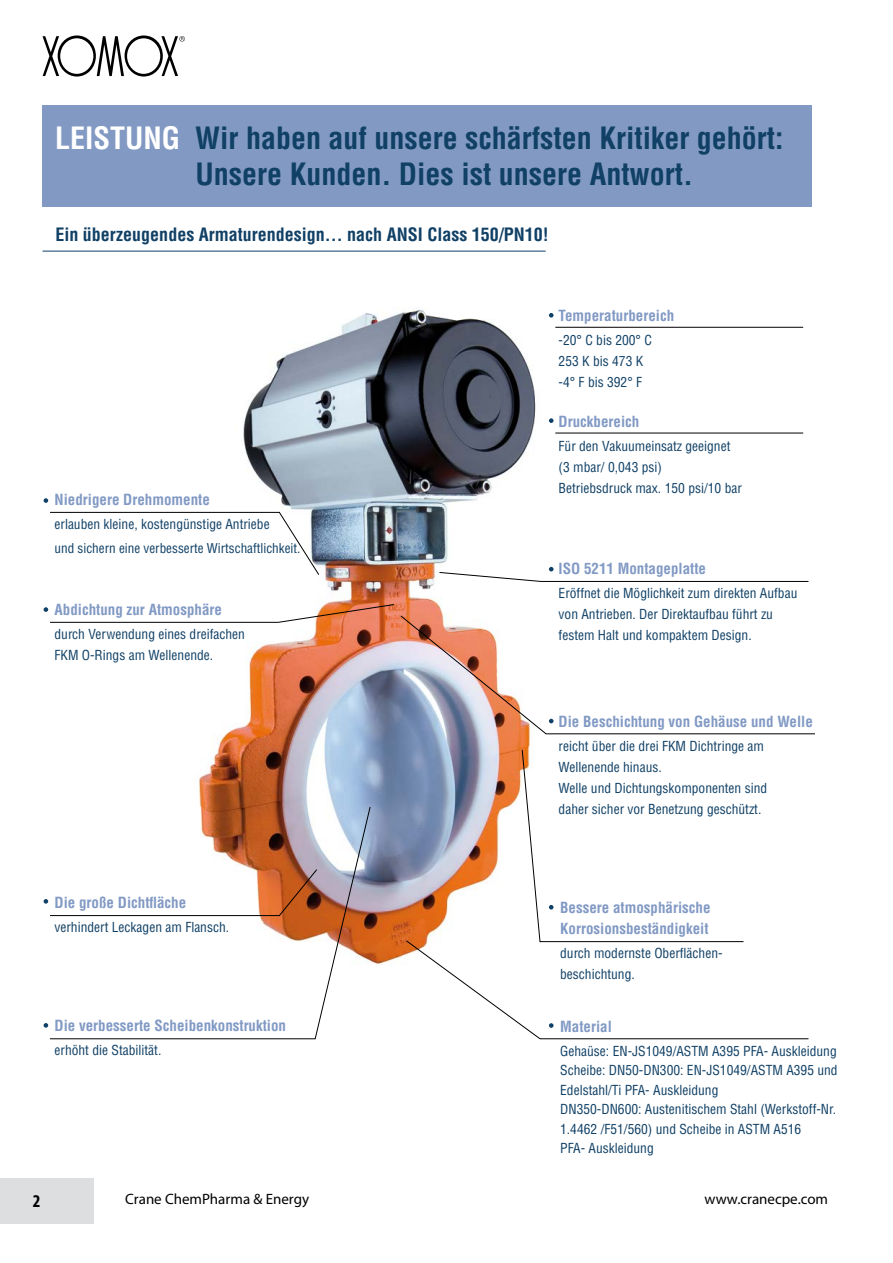
<style>
.page{position:relative;width:893px;height:1263px;background:#fff}
.page>*{position:absolute;margin:0;border:0;box-sizing:border-box;transform-origin:0 0}
.t1{font:700 condensed 30px/36px "Helvetica";color:#104065}
.t2{font:700 condensed 18px "Helvetica";color:#104065}
.t3{font:700 condensed 18px "Myriad Pro";color:#000}
.t4{font:700 condensed 15px/21px "Helvetica";color:#8199c4}
.t5{font:15px "Myriad Pro";color:#000}
.t6{font:condensed 13.5px/21px "Helvetica";color:#104065}
.t7{font:condensed 13.2px "Helvetica";color:#104065}
.s1{color:#fff}
</style>
<div class="page">
<svg style="left:43px;top:35px;width:142px;height:42px"></svg>
<div style="left:0;top:1178px;width:94px;height:45px;background:#dddedf"></div>
<div style="left:43px;top:105px;width:769px;height:102px;background:#829ac3"></div>
<img style="left:341px;top:309px;width:317px;height:18px">
<svg style="left:50px;top:327px;width:765px;height:712px"></svg>
<hr style="left:555px;top:433px;width:248px;height:1px;background:#000">
<svg style="left:44px;top:498px;width:4px;height:5px"></svg>
<svg style="left:44px;top:607px;width:4px;height:5px"></svg>
<svg style="left:44px;top:899px;width:4px;height:5px"></svg>
<svg style="left:44px;top:1023px;width:4px;height:5px"></svg>
<svg style="left:549px;top:905px;width:5px;height:4px"></svg>
<svg style="left:406px;top:940px;width:403px;height:99px"></svg>
<svg style="left:549px;top:719px;width:5px;height:4px"></svg>
<svg style="left:549px;top:567px;width:5px;height:4px"></svg>
<svg style="left:549px;top:418px;width:5px;height:5px"></svg>
<svg style="left:549px;top:313px;width:5px;height:5px"></svg>
<hr style="left:43px;top:251px;width:503px;height:1px;background:#104065">
<h1 class="t1" style="left:196px;top:120px;width:589px;text-indent:-140px"><span class="s1">LEISTUNG</span> Wir haben auf unsere schärfsten Kritiker gehört:<br>Unsere Kunden. Dies ist unsere Antwort.</h1>
<h2 class="t2" style="left:55px;top:223px;width:495px">Ein überzeugendes Armaturendesign... nach ANSI Class 150/PN10!</h2>
<p class="t4" style="left:55px;top:489px;width:157px">Niedrigere Drehmomente</p>
<p class="t6" style="left:55px;top:514px;width:217px">erlauben kleine, kostengünstige Antriebe</p>
<p class="t7" style="left:55px;top:540px;width:247px">und sichern eine verbesserte Wirtschaftlichkeit.</p>
<p class="t4" style="left:55px;top:599px;width:169px">Abdichtung zur Atmosphäre</p>
<p class="t6" style="left:55px;top:624px;width:192px">durch Verwendung eines dreifachen<br>FKM O-Rings am Wellenende.</p>
<p class="t4" style="left:559px;top:305px;width:117px">Temperaturbereich</p>
<p class="t6" style="left:559px;top:330px;width:95px">-20° C bis 200° C<br>253 K bis 473 K -4° F bis 392° F</p>
<p class="t4" style="left:559px;top:411px;width:82px">Druckbereich</p>
<p class="t6" style="left:559px;top:435px;width:185px">Für den Vakuumeinsatz geeignet (3 mbar/ 0,043 psi)<br>Betriebsdruck max. 150 psi/10 bar</p>
<p class="t4" style="left:559px;top:558px;width:149px">ISO 5211 Montageplatte</p>
<p class="t6" style="left:559px;top:583px;width:240px">Eröffnet die Möglichkeit zum direkten Aufbau von Antrieben. Der Direktaufbau führt zu festem Halt und kompaktem Design.</p>
<p class="t4" style="left:559px;top:711px;width:256px">Die Beschichtung von Gehäuse und Welle</p>
<p class="t6" style="left:559px;top:735px;width:210px">reicht über die drei FKM Dichtringe am Wellenende hinaus.<br>Welle und Dichtungskomponenten sind daher sicher vor Benetzung geschützt.</p>
<p class="t4" style="left:55px;top:892px;width:133px">Die große Dichtfläche</p>
<p class="t6" style="left:55px;top:917px;width:176px">verhindert Leckagen am Flansch.</p>
<p class="t4" style="left:55px;top:1015px;width:233px">Die verbesserte Scheibenkonstruktion</p>
<p class="t6" style="left:55px;top:1040px;width:108px">erhöht die Stabilität.</p>
<p class="t4" style="left:560px;top:897px;width:152px">Bessere atmosphärische<br>Korrosionsbeständigkeit</p>
<p class="t6" style="left:560px;top:943px;width:164px">durch modernste Oberflächen&shy;beschichtung.</p>
<p class="t4" style="left:560px;top:1015px;width:53px">Material</p>
<p class="t6" style="left:560px;top:1041px;width:279px;line-height:19.5px">Gehaüse: EN-JS1049/ASTM A395 PFA- Auskleidung Scheibe: DN50-DN300: EN-JS1049/ASTM A395 und Edelstahl/Ti PFA- Auskleidung<br>DN350-DN600: Austenitischem Stahl (Werkstoff-Nr.<br>1.4462 /F51/560) und Scheibe in ASTM A516<br>PFA- Auskleidung</p>
<h2 class="t3" style="left:33px;top:1190px;width:9px">2</h2>
<p class="t5" style="left:125px;top:1190px;width:185px">Crane ChemPharma &amp; Energy</p>
<p class="t5" style="left:704px;top:1190px;width:125px">www.cranecpe.com</p>
</div>
